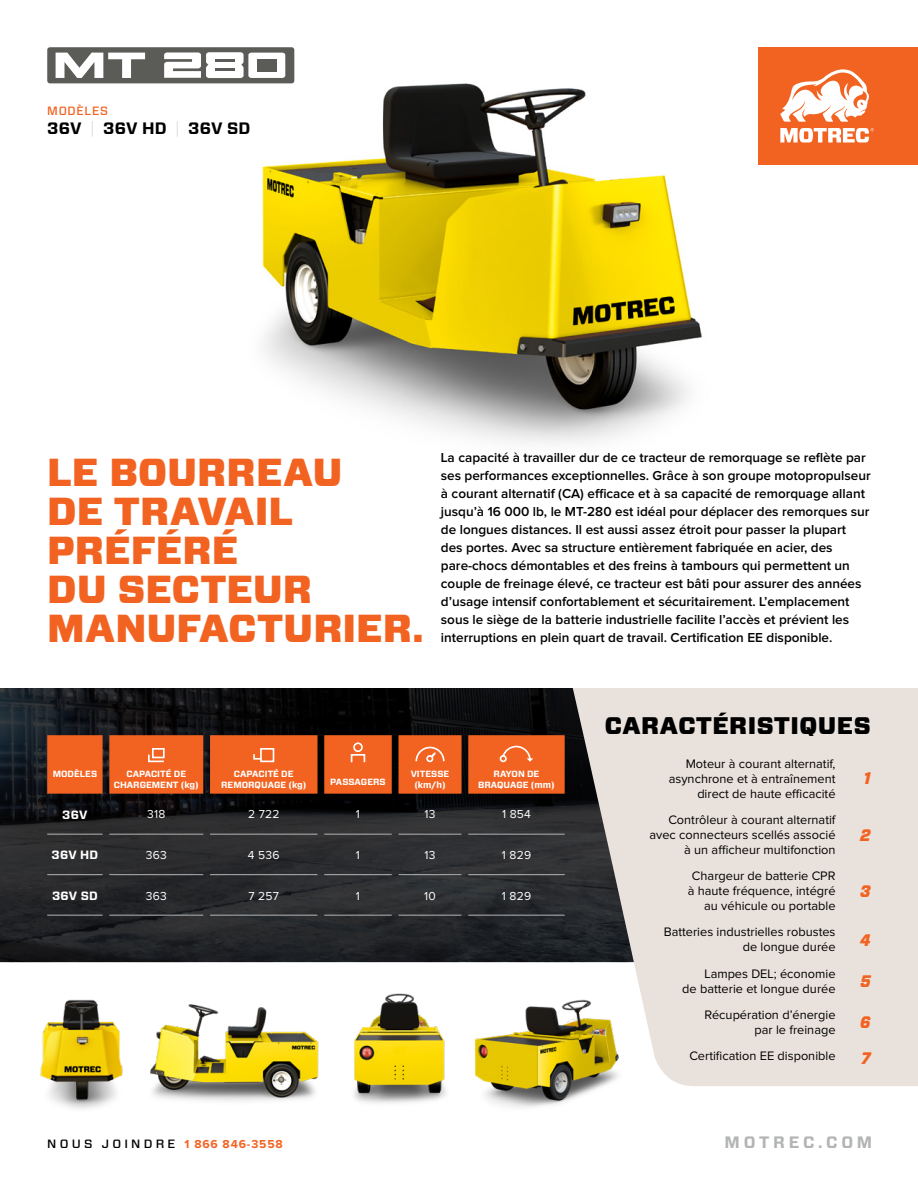
<style>
.page{position:relative;width:918px;height:1188px;background:#fff}
.page>*{position:absolute;margin:0;border:0;box-sizing:border-box;transform-origin:0 0}
.t1{font:900 39px/39px "Forza";color:#f26322}
.t2{font:900 24px "Forza";letter-spacing:.02em;color:#000}
.t3{font:italic 900 16.65px "Forza";color:#f26322;scale:.9 1}
.t4{font:700 16.5px "Forza";letter-spacing:.01em;color:#000}
.t5{font:700 16.5px "Forza";letter-spacing:.225em;color:#b3b4b4}
.t6{font:600 13.5px/18px "Proxima Nova";color:#000}
.t7{font:12.75px/15px "Proxima Nova";color:#000;text-align:right}
.t8{font:12px "Proxima Nova";letter-spacing:.02em;color:#fff}
.t9{font:700 12px "Proxima Nova";letter-spacing:.07em;color:#f26322}
.t10{font:700 12px "Forza";letter-spacing:.02em;color:#fff}
.t11{font:500 12px "Forza";letter-spacing:.06em;color:#f26322}
.t12{font:700 9px/10.5px "Forza";color:#fff;text-align:center}
.s1{font-weight:100;color:#b3b4b4}
.s2{font-family:"Forza";font-weight:500;color:#000}
</style>
<div class="page">
<img style="left:207px;top:65px;width:495px;height:378px">
<img style="left:0;top:688px;width:571px;height:259px">
<div style="left:571px;top:688px;width:347px;height:398px;background:#e9e1db"></div>
<img style="left:0;top:937px;width:229px;height:172px">
<img style="left:99px;top:943px;width:167px;height:166px">
<img style="left:266px;top:937px;width:274px;height:167px">
<img style="left:427px;top:947px;width:233px;height:161px">
<div style="left:758px;top:47px;width:160px;height:118px;background:#f26322"></div>
<svg style="left:780px;top:69px;width:89px;height:53px"></svg>
<svg style="left:780px;top:128px;width:94px;height:14px"></svg>
<hr style="left:47px;top:834px;width:56px;height:1px;background:#b3b4b4">
<hr style="left:109px;top:834px;width:94px;height:1px;background:#b3b4b4">
<hr style="left:109px;top:874px;width:94px;height:1px;background:#b3b4b4">
<hr style="left:210px;top:834px;width:108px;height:1px;background:#b3b4b4">
<hr style="left:210px;top:874px;width:108px;height:1px;background:#b3b4b4">
<hr style="left:324px;top:834px;width:68px;height:1px;background:#b3b4b4">
<hr style="left:324px;top:874px;width:68px;height:1px;background:#b3b4b4">
<hr style="left:399px;top:834px;width:63px;height:1px;background:#b3b4b4">
<hr style="left:399px;top:874px;width:63px;height:1px;background:#b3b4b4">
<hr style="left:468px;top:834px;width:97px;height:1px;background:#b3b4b4">
<hr style="left:468px;top:874px;width:97px;height:1px;background:#b3b4b4">
<hr style="left:47px;top:874px;width:56px;height:1px;background:#b3b4b4">
<hr style="left:47px;top:915px;width:56px;height:1px;background:#b3b4b4">
<hr style="left:109px;top:915px;width:94px;height:1px;background:#b3b4b4">
<hr style="left:210px;top:915px;width:108px;height:1px;background:#b3b4b4">
<hr style="left:324px;top:915px;width:68px;height:1px;background:#b3b4b4">
<hr style="left:399px;top:915px;width:63px;height:1px;background:#b3b4b4">
<hr style="left:468px;top:915px;width:97px;height:1px;background:#b3b4b4">
<svg style="left:47px;top:735px;width:518px;height:59px;background:#df5e23"></svg>
<svg style="left:47px;top:47px;width:247px;height:36px"></svg>
<div style="left:257px;top:59px;width:19px;height:12px;background:#5b5b58"></div>
<p class="t11" style="left:47px;top:102px;width:62px">MODÈLES</p>
<p class="t4" style="left:47px;top:117px;width:205px">36V <span class="s1">|</span> 36V HD <span class="s1">|</span> 36V SD</p>
<h1 class="t1" style="left:47px;top:453px;width:377px">LE BOURREAU<br>DE TRAVAIL<br>PRÉFÉRÉ<br>DU SECTEUR<br>MANUFACTURIER.</h1>
<p class="t6" style="left:441px;top:449px;width:431px">La capacité à travailler dur de ce tracteur de remorquage se reflète par ses performances exceptionnelles. Grâce à son groupe motopropulseur à courant alternatif (CA) efficace et à sa capacité de remorquage allant jusqu’à 16 000 lb, le MT-280 est idéal pour déplacer des remorques sur de longues distances. Il est aussi assez étroit pour passer la plupart des portes. Avec sa structure entièrement fabriquée en acier, des pare-chocs démontables et des freins à tambours qui permettent un couple de freinage élevé, ce tracteur est bâti pour assurer des années d’usage intensif confortablement et sécuritairement. L’emplacement sous le siège de la batterie industrielle facilite l’accès et prévient les interruptions en plein quart de travail. Certification EE disponible.</p>
<p class="t12" style="left:53px;top:769px;width:46px">MODÈLES</p>
<p class="t12" style="left:114px;top:769px;width:86px">CAPACITÉ DE<br>CHARGEMENT (kg)</p>
<p class="t12" style="left:221px;top:769px;width:87px">CAPACITÉ DE<br>REMORQUAGE (kg)</p>
<p class="t12" style="left:330px;top:777px;width:57px">PASSAGERS</p>
<p class="t12" style="left:411px;top:769px;width:40px">VITESSE (km/h)</p>
<p class="t12" style="left:478px;top:769px;width:78px">RAYON DE<br>BRAQUAGE (mm)</p>
<p class="t10" style="left:62px;top:806px;width:27px">36V</p>
<p class="t8" style="left:147px;top:809px;width:20px">318</p>
<p class="t8" style="left:248px;top:809px;width:33px">2 722</p>
<p class="t8" style="left:356px;top:809px;width:6px">1</p>
<p class="t8" style="left:425px;top:809px;width:12px">13</p>
<p class="t8" style="left:502px;top:809px;width:30px">1 854</p>
<p class="t10" style="left:52px;top:847px;width:48px">36V HD</p>
<p class="t8" style="left:146px;top:850px;width:22px">363</p>
<p class="t8" style="left:248px;top:850px;width:33px">4 536</p>
<p class="t8" style="left:356px;top:850px;width:6px">1</p>
<p class="t8" style="left:425px;top:850px;width:12px">13</p>
<p class="t8" style="left:502px;top:850px;width:31px">1 829</p>
<p class="t10" style="left:52px;top:888px;width:47px">36V SD</p>
<p class="t8" style="left:146px;top:890px;width:22px">363</p>
<p class="t8" style="left:249px;top:890px;width:32px">7 257</p>
<p class="t8" style="left:356px;top:890px;width:6px">1</p>
<p class="t8" style="left:424px;top:890px;width:13px">10</p>
<p class="t8" style="left:502px;top:890px;width:31px">1 829</p>
<p class="t9" style="left:47px;top:1138px;width:237px"><span class="s2">NOUS JOINDRE</span> 1 866 846-3558</p>
<h2 class="t2" style="left:605px;top:709px;width:267px">CARACTÉRISTIQUES</h2>
<p class="t7" style="left:669px;top:756px;width:168px">Moteur à courant alternatif, asynchrone et à entraînement direct de haute efficacité</p>
<p class="t3" style="left:864px;top:767px;width:9px">1</p>
<p class="t7" style="left:649px;top:813px;width:188px">Contrôleur à courant alternatif avec connecteurs scellés associé à un afficheur multifonction</p>
<p class="t7" style="left:688px;top:869px;width:149px">Chargeur de batterie CPR à haute fréquence, intégré au véhicule ou portable</p>
<p class="t3" style="left:860px;top:823px;width:13px">2</p>
<p class="t3" style="left:860px;top:879px;width:13px">3</p>
<p class="t7" style="left:664px;top:925px;width:173px">Batteries industrielles robustes de longue durée</p>
<p class="t3" style="left:860px;top:928px;width:13px">4</p>
<p class="t7" style="left:682px;top:967px;width:155px">Lampes DEL; économie<br>de batterie et longue durée</p>
<p class="t3" style="left:861px;top:970px;width:13px">5</p>
<p class="t7" style="left:704px;top:1008px;width:133px">Récupération d’énergie par le freinage</p>
<p class="t3" style="left:860px;top:1011px;width:13px">6</p>
<p class="t7" style="left:689px;top:1049px;width:148px">Certification EE disponible</p>
<p class="t3" style="left:861px;top:1046px;width:12px">7</p>
<p class="t5" style="left:725px;top:1131px;width:149px">MOTREC.COM</p>
</div>
